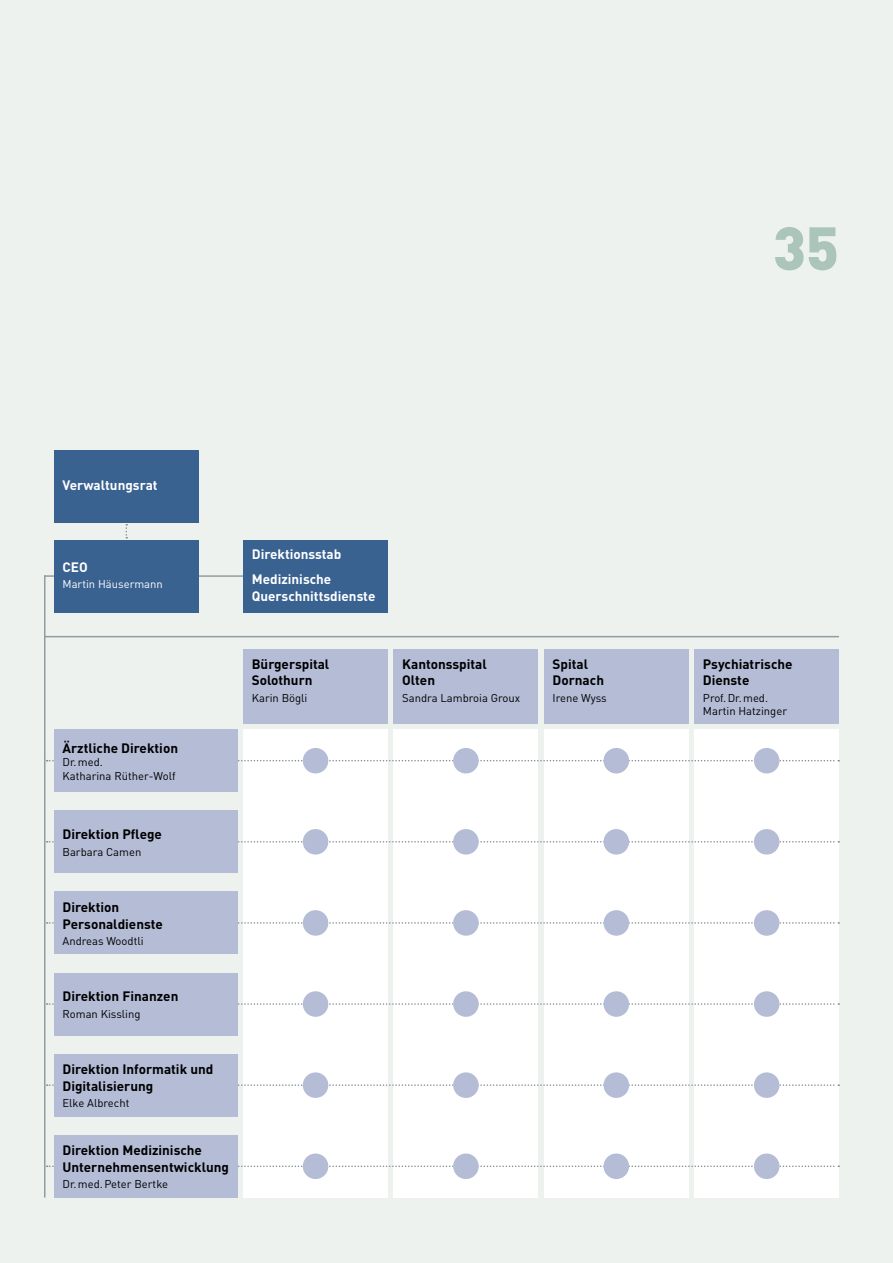
<style>
.page{position:relative;width:893px;height:1263px;background:#edf2ef}
.page>*{position:absolute;margin:0;border:0;box-sizing:border-box;transform-origin:0 0}
.t1{font:900 60px "DIN";color:#abc5bb}
.t2{font:700 13.5px/16.5px "DIN";color:#000}
.t3{font:700 13.5px/25px "DIN";color:#fff}
.t4{font:11.25px/13.5px "DIN";color:#000}
.t5{font:11.25px "DIN";color:#fff}
</style>
<div class="page">
<div style="left:243px;top:729px;width:145px;height:468px;background:#fff"></div>
<div style="left:394px;top:729px;width:144px;height:468px;background:#fff"></div>
<div style="left:544px;top:729px;width:145px;height:468px;background:#fff"></div>
<div style="left:694px;top:729px;width:145px;height:468px;background:#fff"></div>
<hr style="left:44px;top:575px;width:202px;height:2px;background:#909da0">
<hr style="left:44px;top:636px;width:795px;height:1px;background:#909da0">
<svg style="left:47px;top:760px;width:792px;height:1px"></svg>
<svg style="left:47px;top:841px;width:792px;height:1px"></svg>
<svg style="left:47px;top:922px;width:792px;height:2px"></svg>
<svg style="left:47px;top:1003px;width:792px;height:2px"></svg>
<svg style="left:47px;top:1084px;width:792px;height:2px"></svg>
<svg style="left:47px;top:1165px;width:792px;height:2px"></svg>
<hr style="left:44px;top:575px;width:1px;height:622px;background:#909da0">
<div style="left:54px;top:450px;width:145px;height:72px;background:#396291"></div>
<div style="left:453px;top:748px;width:26px;height:25px;background:#b4bcd6;border-radius:50%"></div>
<div style="left:303px;top:748px;width:25px;height:25px;background:#b4bcd6;border-radius:50%"></div>
<div style="left:604px;top:748px;width:25px;height:25px;background:#b4bcd6;border-radius:50%"></div>
<div style="left:754px;top:748px;width:25px;height:25px;background:#b4bcd6;border-radius:50%"></div>
<div style="left:453px;top:829px;width:26px;height:25px;background:#b4bcd6;border-radius:50%"></div>
<div style="left:303px;top:829px;width:25px;height:25px;background:#b4bcd6;border-radius:50%"></div>
<div style="left:604px;top:829px;width:25px;height:25px;background:#b4bcd6;border-radius:50%"></div>
<div style="left:754px;top:829px;width:25px;height:25px;background:#b4bcd6;border-radius:50%"></div>
<div style="left:453px;top:910px;width:26px;height:26px;background:#b4bcd6;border-radius:50%"></div>
<div style="left:303px;top:910px;width:25px;height:26px;background:#b4bcd6;border-radius:50%"></div>
<div style="left:604px;top:910px;width:25px;height:26px;background:#b4bcd6;border-radius:50%"></div>
<div style="left:754px;top:910px;width:25px;height:26px;background:#b4bcd6;border-radius:50%"></div>
<div style="left:453px;top:991px;width:26px;height:26px;background:#b4bcd6;border-radius:50%"></div>
<div style="left:303px;top:991px;width:25px;height:26px;background:#b4bcd6;border-radius:50%"></div>
<div style="left:604px;top:991px;width:25px;height:26px;background:#b4bcd6;border-radius:50%"></div>
<div style="left:754px;top:991px;width:25px;height:26px;background:#b4bcd6;border-radius:50%"></div>
<div style="left:453px;top:1072px;width:26px;height:26px;background:#b4bcd6;border-radius:50%"></div>
<div style="left:303px;top:1072px;width:25px;height:26px;background:#b4bcd6;border-radius:50%"></div>
<div style="left:604px;top:1072px;width:25px;height:26px;background:#b4bcd6;border-radius:50%"></div>
<div style="left:754px;top:1072px;width:25px;height:26px;background:#b4bcd6;border-radius:50%"></div>
<div style="left:54px;top:540px;width:145px;height:72px;background:#396291"></div>
<div style="left:54px;top:729px;width:183px;height:63px;background:#b4bcd6"></div>
<div style="left:243px;top:649px;width:145px;height:75px;background:#b4bcd6"></div>
<div style="left:394px;top:649px;width:144px;height:75px;background:#b4bcd6"></div>
<div style="left:544px;top:649px;width:145px;height:75px;background:#b4bcd6"></div>
<div style="left:694px;top:649px;width:145px;height:75px;background:#b4bcd6"></div>
<div style="left:54px;top:810px;width:183px;height:63px;background:#b4bcd6"></div>
<div style="left:54px;top:892px;width:183px;height:62px;background:#b4bcd6"></div>
<div style="left:54px;top:973px;width:183px;height:62px;background:#b4bcd6"></div>
<div style="left:54px;top:1054px;width:183px;height:62px;background:#b4bcd6"></div>
<div style="left:54px;top:1135px;width:183px;height:62px;background:#b4bcd6"></div>
<div style="left:243px;top:540px;width:145px;height:72px;background:#396291"></div>
<div style="left:453px;top:1153px;width:26px;height:26px;background:#b4bcd6;border-radius:50%"></div>
<div style="left:303px;top:1153px;width:25px;height:26px;background:#b4bcd6;border-radius:50%"></div>
<div style="left:604px;top:1153px;width:25px;height:26px;background:#b4bcd6;border-radius:50%"></div>
<div style="left:754px;top:1153px;width:25px;height:26px;background:#b4bcd6;border-radius:50%"></div>
<p class="t3" style="left:63px;top:472px;width:97px">Verwaltungsrat</p>
<p class="t3" style="left:63px;top:554px;width:27px">CEO</p>
<p class="t5" style="left:63px;top:577px;width:102px">Martin Häusermann</p>
<p class="t2" style="left:63px;top:739px;width:117px">Ärztliche Direktion</p>
<p class="t4" style="left:63px;top:755px;width:115px">Dr.med.<br>Katharina Rüther-Wolf</p>
<p class="t2" style="left:63px;top:825px;width:101px">Direktion Pflege</p>
<p class="t4" style="left:63px;top:845px;width:80px">Barbara Camen</p>
<p class="t2" style="left:63px;top:898px;width:102px">Direktion<br>Personaldienste</p>
<p class="t4" style="left:63px;top:934px;width:83px">Andreas Woodtli</p>
<p class="t2" style="left:63px;top:988px;width:117px">Direktion Finanzen</p>
<p class="t4" style="left:63px;top:1007px;width:80px">Roman Kissling</p>
<p class="t2" style="left:63px;top:1060px;width:152px">Direktion Informatik und<br>Digitalisierung</p>
<p class="t4" style="left:63px;top:1096px;width:68px">Elke Albrecht</p>
<p class="t2" style="left:63px;top:1142px;width:168px">Direktion Medizinische<br>Unternehmensentwicklung</p>
<p class="t4" style="left:63px;top:1177px;width:107px">Dr.med.Peter Bertke</p>
<p class="t3" style="left:252px;top:541px;width:91px">Direktionsstab<br>Medizinische</p>
<p class="t3" style="left:252px;top:583px;width:125px">Querschnittsdienste</p>
<p class="t2" style="left:252px;top:655px;width:79px">Bürgerspital<br>Solothurn</p>
<p class="t4" style="left:252px;top:691px;width:57px">Karin Bögli</p>
<p class="t2" style="left:402px;top:655px;width:86px">Kantonsspital<br>Olten</p>
<p class="t4" style="left:402px;top:691px;width:119px">Sandra Lambroia Groux</p>
<p class="t2" style="left:552px;top:655px;width:53px">Spital<br>Dornach</p>
<p class="t4" style="left:552px;top:691px;width:56px">Irene Wyss</p>
<h1 class="t1" style="left:773px;top:208px;width:68px">35</h1>
<p class="t2" style="left:703px;top:655px;width:91px">Psychiatrische<br>Dienste</p>
<p class="t4" style="left:703px;top:691px;width:86px">Prof.Dr.med.<br>Martin Hatzinger</p>
</div>
